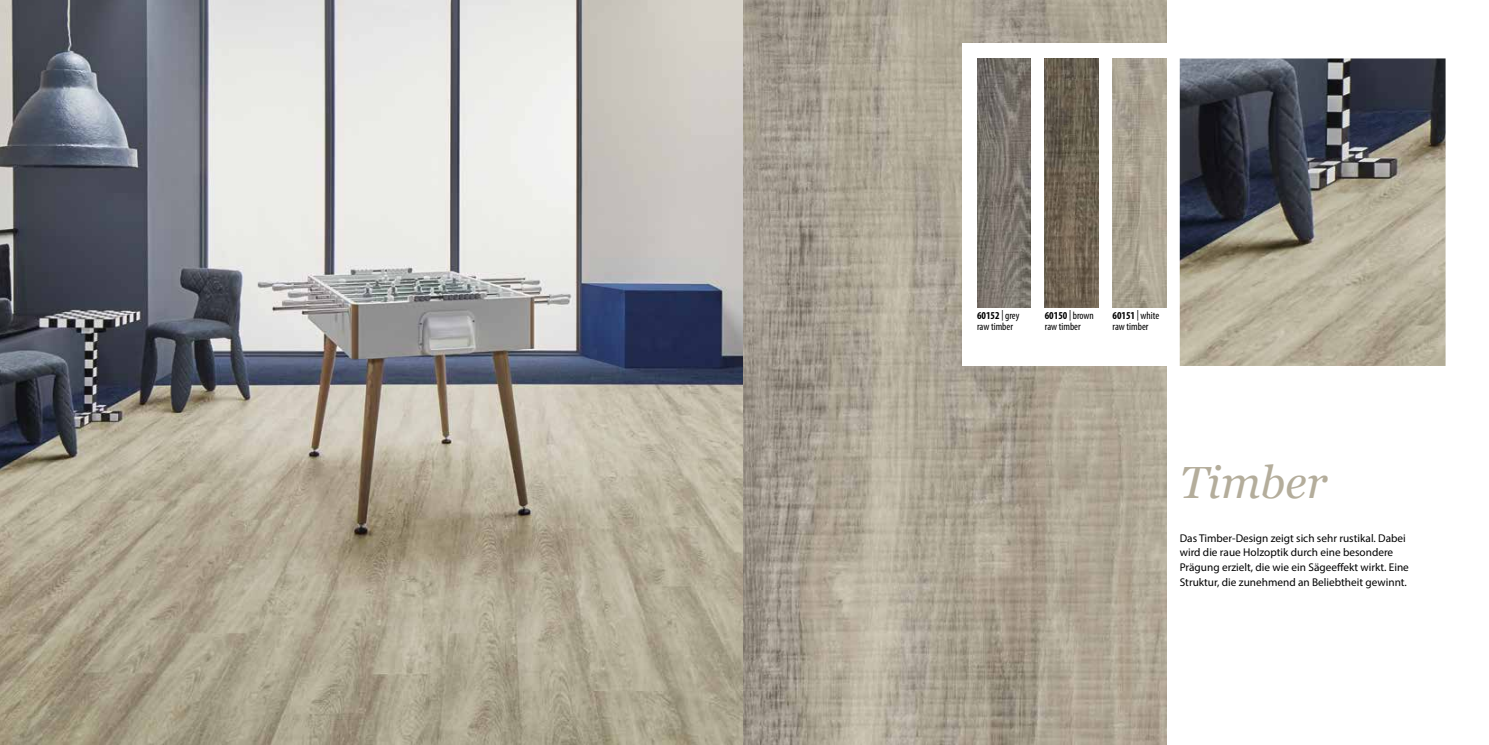
<style>
.page{position:relative;width:1489px;height:745px;background:#fff}
.page>*{position:absolute;margin:0;border:0;box-sizing:border-box;transform-origin:0 0}
.t1{font:italic 45px "Georgia";color:#b4ad9b}
.t2{font:11.25px/14.6px "Myriad Pro";color:#000}
.t3{font:condensed 10.62px/10.6px "Myriad Pro";color:#000}
.s1{font-weight:700}
</style>
<div class="page">
<img style="left:742px;top:0;width:423px;height:744px">
<div style="left:962px;top:44px;width:474px;height:321px;background:#fff"></div>
<svg style="left:0;top:0;width:742px;height:744px;background:#a7a49d"></svg>
<img style="left:1179px;top:58px;width:266px;height:308px">
<img style="left:977px;top:58px;width:53px;height:249px">
<img style="left:1044px;top:58px;width:54px;height:249px">
<img style="left:1112px;top:58px;width:53px;height:249px">
<p class="t3" style="left:977px;top:310px;width:44px"><span class="s1">60152</span> | grey raw timber</p>
<p class="t3" style="left:1044px;top:310px;width:51px"><span class="s1">60150</span> | brown raw timber</p>
<p class="t3" style="left:1112px;top:310px;width:48px"><span class="s1">60151</span> | white raw timber</p>
<h1 class="t1" style="left:1179px;top:449px;width:149px">Timber</h1>
<p class="t2" style="left:1179px;top:530px;width:231px">Das Timber-Design zeigt sich sehr rustikal. Dabei wird die raue Holzoptik durch eine besondere Prägung erzielt, die wie ein Sägeeffekt wirkt. Eine Struktur, die zunehmend an Beliebtheit gewinnt.</p>
</div>
